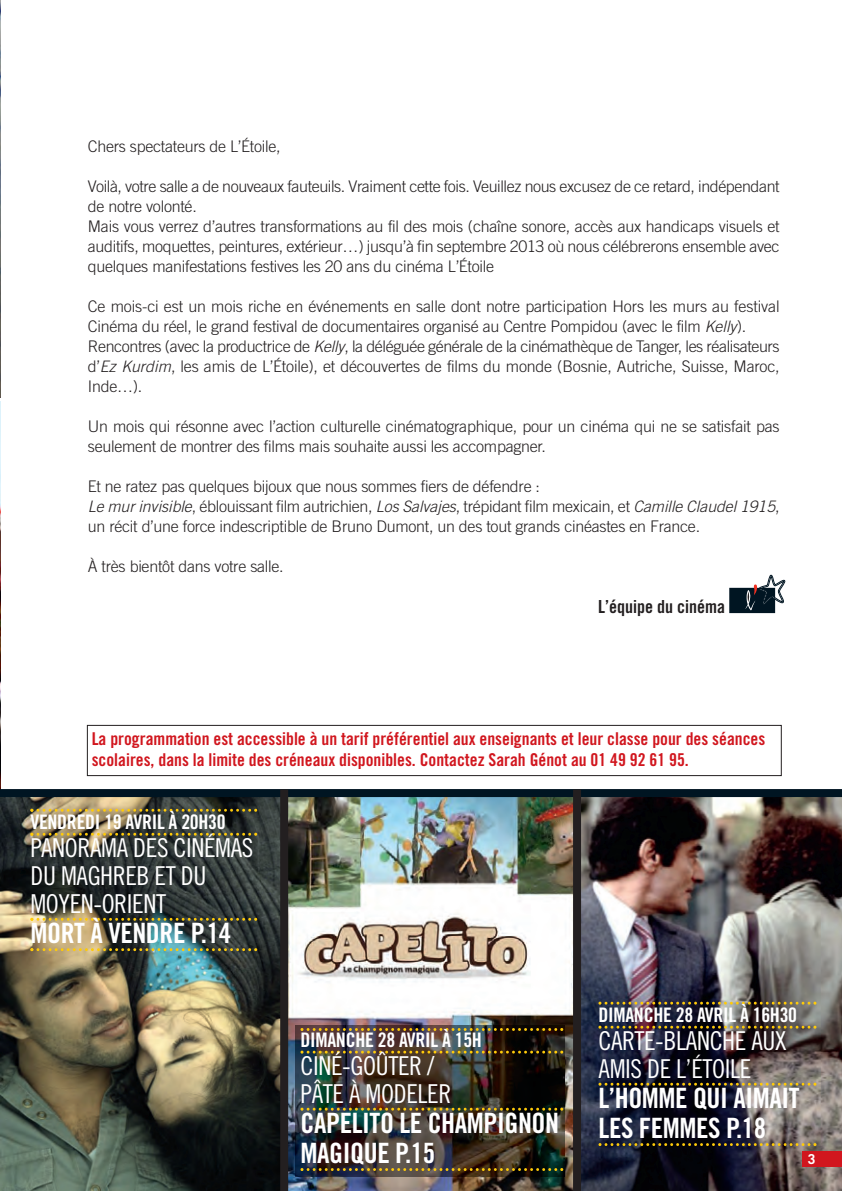
<style>
.page{position:relative;width:842px;height:1191px;background:#fff}
.page>*{position:absolute;margin:0;border:0;box-sizing:border-box;transform-origin:0 0}
.t1{font:28px/30px "Trade Gothic Bold Cond Twenty";letter-spacing:-.015em;color:#fff}
.t2{font:26px/28px "Trade Gothic Cond Eighteen";letter-spacing:-.015em;color:#fff}
.t3{font:20px "Trade Gothic Bold Cond Twenty";letter-spacing:-.015em;color:#fff}
.t4{font:18px "Trade Gothic Bold Cond Twenty";color:#231f20}
.t5{font:17.6px/21.2px "Trade Gothic Bold Cond Twenty";color:#d1161e}
.t6{font:300 16px/20px "Trade Gothic";letter-spacing:-.015em;color:#231f20}
.t7{font:700 13.6px "Trade Gothic";color:#fff}
.s1{font-style:italic;font-size:15.8px}
</style>
<div class="page">
<img style="left:288px;top:797px;width:554px;height:394px">
<img style="left:1px;top:797px;width:279px;height:394px">
<img style="left:0;top:0;width:1px;height:395px">
<img style="left:0;top:403px;width:1px;height:386px">
<div style="left:0;top:789px;width:842px;height:8px;background:#001522"></div>
<div style="left:802px;top:1151px;width:40px;height:16px;background:#d1161e"></div>
<svg style="left:729px;top:575px;width:56px;height:38px"></svg>
<svg style="left:598px;top:1001px;width:218px;height:3px"></svg>
<svg style="left:598px;top:1025px;width:218px;height:3px"></svg>
<svg style="left:598px;top:1082px;width:218px;height:3px"></svg>
<svg style="left:598px;top:1143px;width:218px;height:3px"></svg>
<div style="left:87px;top:725px;width:695px;height:51px;border:1px solid #231f20"></div>
<div style="left:280px;top:789px;width:8px;height:402px;background:#231f20"></div>
<div style="left:573px;top:789px;width:8px;height:402px;background:#231f20"></div>
<svg style="left:30px;top:808px;width:227px;height:3px"></svg>
<svg style="left:30px;top:832px;width:227px;height:3px"></svg>
<svg style="left:30px;top:917px;width:227px;height:3px"></svg>
<svg style="left:30px;top:948px;width:227px;height:3px"></svg>
<img style="left:295px;top:1025px;width:270px;height:151px">
<svg style="left:300px;top:1028px;width:263px;height:3px"></svg>
<svg style="left:300px;top:1050px;width:263px;height:3px"></svg>
<svg style="left:300px;top:1107px;width:263px;height:3px"></svg>
<svg style="left:300px;top:1168px;width:263px;height:3px"></svg>
<p class="t6" style="left:88px;top:137px;width:194px">Chers spectateurs de L’Étoile,</p>
<p class="t6" style="left:88px;top:177px;width:693px">Voilà, votre salle a de nouveaux fauteuils. Vraiment cette fois. Veuillez nous excusez de ce retard, indépendant de notre volonté.<br>Mais vous verrez d’autres transformations au fil des mois (chaîne sonore, accès aux handicaps visuels et auditifs, moquettes, peintures, extérieur…) jusqu’à fin septembre 2013 où nous célébrerons ensemble avec quelques manifestations festives les 20 ans du cinéma L’Étoile</p>
<p class="t6" style="left:88px;top:297px;width:693px">Ce mois-ci est un mois riche en événements en salle dont notre participation Hors les murs au festival Cinéma du réel, le grand festival de documentaires organisé au Centre Pompidou (avec le film <span class="s1">Kelly</span>).<br>Rencontres (avec la productrice de <span class="s1">Kelly</span>, la déléguée générale de la cinémathèque de Tanger, les réalisateurs d’<span class="s1">Ez Kurdim</span>, les amis de L’Étoile), et découvertes de films du monde (Bosnie, Autriche, Suisse, Maroc, Inde…).</p>
<p class="t6" style="left:88px;top:417px;width:693px">Un mois qui résonne avec l’action culturelle cinématographique, pour un cinéma qui ne se satisfait pas seulement de montrer des films mais souhaite aussi les accompagner.</p>
<p class="t6" style="left:88px;top:477px;width:693px">Et ne ratez pas quelques bijoux que nous sommes fiers de défendre :<br><span class="s1">Le murinvisible</span>, éblouissant film autrichien, <span class="s1">Los Salvajes</span>, trépidant film mexicain, et <span class="s1">Camille Claudel1915</span>, un récit d’une force indescriptible de Bruno Dumont, un des tout grands cinéastes en France.</p>
<p class="t6" style="left:88px;top:557px;width:197px">À très bientôt dans votre salle.</p>
<p class="t4" style="left:598px;top:600px;width:128px">L’équipe du cinéma</p>
<p class="t5" style="left:92px;top:729px;width:675px">La programmation est accessible à un tarif préférentiel aux enseignants et leur classe pour des séances scolaires, dans la limite des créneaux disponibles. Contactez Sarah Génot au 01 49 92 61 95.</p>
<p class="t3" style="left:30px;top:815px;width:197px">VENDREDI 19 AVRIL À 20H30</p>
<h2 class="t2" style="left:30px;top:836px;width:225px">PANORAMA DES CINÉMAS<br>DU MAGHREB ET DU<br>MOYEN-ORIENT</h2>
<h1 class="t1" style="left:30px;top:920px;width:202px">MORT À VENDRE P.14</h1>
<p class="t3" style="left:301px;top:1032px;width:183px">DIMANCHE 28 AVRIL À 15H</p>
<h2 class="t2" style="left:301px;top:1054px;width:152px">CINÉ-GOÛTER /<br>PÂTE À MODELER</h2>
<h1 class="t1" style="left:301px;top:1110px;width:260px">CAPELITO LE CHAMPIGNON<br>MAGIQUE P.15</h1>
<p class="t3" style="left:598px;top:1007px;width:200px">DIMANCHE 28 AVRIL À 16H30</p>
<h2 class="t2" style="left:598px;top:1029px;width:190px">CARTE-BLANCHE AUX<br>AMIS DE L’ÉTOILE</h2>
<h1 class="t1" style="left:598px;top:1085px;width:203px">L’HOMME QUI AIMAIT<br>LES FEMMES P.18</h1>
<p class="t7" style="left:808px;top:1153px;width:9px">3</p>
</div>
